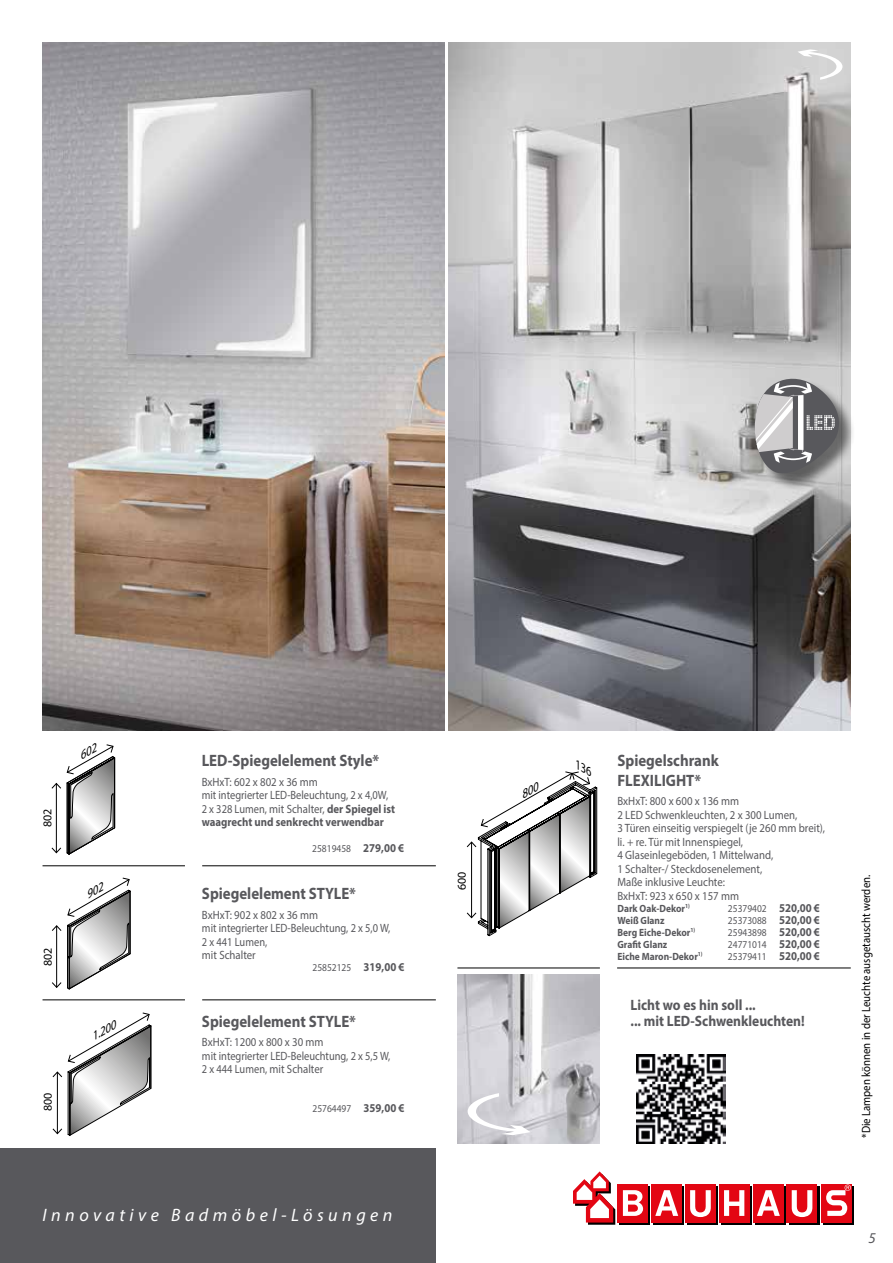
<style>
.page{position:relative;width:893px;height:1263px;background:#fff}
.page>*{position:absolute;margin:0;border:0;box-sizing:border-box;transform-origin:0 0}
.t1{font:italic 18px "Myriad Pro";letter-spacing:.25em;color:#fff}
.t2{font:700 16.5px/19.5px "Myriad Pro";color:#58585c;scale:.9 1}
.t3{font:700 15px/16.5px "Myriad Pro";color:#58585c;scale:.9 1}
.t4{font:italic 15px "Myriad Pro";color:#58585c}
.t5{font:12px/13.5px "Myriad Pro";color:#58585c;scale:.9 1}
.t6{font:12px "Myriad Pro";color:#000;scale:.9 1}
.t7{font:12px "Myriad Pro";color:#000}
.t8{font:italic 12px "Myriad Pro";color:#000}
.t9{font:10.5px "Myriad Pro";color:#58585c;scale:.9 1}
.t10{font:700 10.5px "Myriad Pro";color:#58585c;scale:.9 1}
.s1{font-weight:700}
.s2{font-weight:700;font-size:12px}
</style>
<div class="page">
<img style="left:43px;top:43px;width:401px;height:687px">
<svg style="left:653px;top:1186px;width:31px;height:39px"></svg>
<div style="left:823px;top:1186px;width:31px;height:39px;background:linear-gradient(to bottom,#e30613,#e30613)"></div>
<div style="left:721px;top:1186px;width:30px;height:39px;background:linear-gradient(to right,#e30613,#e30613)"></div>
<div style="left:755px;top:1186px;width:30px;height:39px;background:linear-gradient(to right,#e30613,#e30613)"></div>
<svg style="left:619px;top:1186px;width:31px;height:39px"></svg>
<div style="left:687px;top:1186px;width:31px;height:39px;background:linear-gradient(to bottom,#e30613,#e30613)"></div>
<svg style="left:789px;top:1186px;width:30px;height:39px"></svg>
<div style="left:651px;top:1184px;width:31px;height:38px;background:#e30613"></div>
<div style="left:821px;top:1184px;width:30px;height:38px;background:#e30613"></div>
<div style="left:719px;top:1184px;width:30px;height:38px;background:#e30613"></div>
<div style="left:617px;top:1184px;width:31px;height:38px;background:#e30613"></div>
<svg style="left:573px;top:1171px;width:42px;height:54px"></svg>
<svg style="left:724px;top:1190px;width:20px;height:26px"></svg>
<svg style="left:655px;top:1190px;width:23px;height:26px"></svg>
<div style="left:685px;top:1184px;width:30px;height:38px;background:#e30613"></div>
<svg style="left:690px;top:1190px;width:21px;height:27px"></svg>
<div style="left:787px;top:1184px;width:30px;height:38px;background:#e30613"></div>
<svg style="left:792px;top:1190px;width:20px;height:27px"></svg>
<svg style="left:623px;top:1190px;width:20px;height:26px"></svg>
<div style="left:753px;top:1184px;width:30px;height:38px;background:#e30613"></div>
<svg style="left:757px;top:1190px;width:23px;height:26px"></svg>
<svg style="left:826px;top:1184px;width:25px;height:32px"></svg>
<div style="left:0;top:1148px;width:436px;height:115px;background:#58585c"></div>
<hr style="left:43px;top:999px;width:142px;height:1px;background:#000">
<hr style="left:43px;top:865px;width:142px;height:1px;background:#000">
<hr style="left:457px;top:968px;width:143px;height:1px;background:#000">
<hr style="left:202px;top:999px;width:234px;height:1px;background:#000">
<hr style="left:202px;top:865px;width:234px;height:1px;background:#000">
<hr style="left:617px;top:968px;width:234px;height:1px;background:#000">
<hr style="left:56px;top:783px;width:1px;height:70px;background:#000">
<svg style="left:51px;top:783px;width:10px;height:6px"></svg>
<svg style="left:51px;top:847px;width:10px;height:6px"></svg>
<svg style="left:52px;top:1012px;width:100px;height:124px"></svg>
<img style="left:449px;top:43px;width:401px;height:687px">
<img style="left:457px;top:975px;width:143px;height:169px">
<div style="left:755px;top:380px;width:100px;height:110px;background:#000;opacity:.5"></div>
<svg style="left:755px;top:379px;width:84px;height:94px;background:#99999a"></svg>
<svg style="left:468px;top:1093px;width:63px;height:42px"></svg>
<svg style="left:797px;top:49px;width:45px;height:31px"></svg>
<img style="left:636px;top:1054px;width:90px;height:90px">
<svg style="left:67px;top:744px;width:48px;height:111px"></svg>
<svg style="left:52px;top:878px;width:79px;height:122px"></svg>
<svg style="left:467px;top:771px;width:131px;height:165px"></svg>
<p class="t7" style="left:40px;top:827px;width:20px;rotate:-90deg">802</p>
<p class="t7" style="left:40px;top:966px;width:20px;rotate:-90deg">802</p>
<p class="t7" style="left:40px;top:1111px;width:20px;rotate:-90deg">800</p>
<p class="t8" style="left:87px;top:1031px;width:29px;rotate:-30deg">1.200</p>
<h2 class="t2" style="left:202px;top:750px;width:199px">LED-Spiegelelement Style*</h2>
<p class="t5" style="left:202px;top:775px;width:217px">BxHxT: 602 x 802 x 36 mm<br>mit integrierter LED-Beleuchtung, 2 x 4,0W, 2 x 328 Lumen, mit Schalter, <span class="s1">der Spiegel ist waagrecht und senkrecht verwendbar</span></p>
<p class="t9" style="left:312px;top:842px;width:104px">25819458 <span class="s2">279,00 €</span></p>
<h2 class="t2" style="left:202px;top:883px;width:173px">Spiegelelement STYLE*</h2>
<p class="t5" style="left:202px;top:908px;width:211px">BxHxT: 902 x 802 x 36 mm<br>mit integrierter LED-Beleuchtung, 2 x 5,0 W,<br>2 x 441 Lumen,<br>mit Schalter</p>
<p class="t9" style="left:313px;top:961px;width:104px">25852125 <span class="s2">319,00 €</span></p>
<h2 class="t2" style="left:202px;top:1011px;width:173px">Spiegelelement STYLE*</h2>
<p class="t5" style="left:202px;top:1035px;width:211px">BxHxT: 1200 x 800 x 30 mm<br>mit integrierter LED-Beleuchtung, 2 x 5,5 W,<br>2 x 444 Lumen, mit Schalter</p>
<p class="t9" style="left:313px;top:1102px;width:104px">25764497 <span class="s2">359,00 €</span></p>
<h1 class="t1" style="left:43px;top:1204px;width:352px">Innovative Badmöbel-Lösungen</h1>
<p class="t7" style="left:454px;top:890px;width:20px;rotate:-90deg">600</p>
<h2 class="t2" style="left:617px;top:750px;width:114px">Spiegelschrank<br>FLEXILIGHT*</h2>
<p class="t5" style="left:617px;top:794px;width:232px">BxHxT: 800 x 600 x 136 mm<br>2 LED Schwenkleuchten, 2 x 300 Lumen,<br>3 Türen einseitig verspiegelt (je 260 mm breit), li. + re. Tür mit Innenspiegel,<br>4 Glaseinlegeböden, 1 Mittelwand,<br>1 Schalter-/ Steckdosenelement,<br>Maße inklusive Leuchte:<br>BxHxT: 923 x 650 x 157 mm</p>
<p class="t10" style="left:617px;top:901px;width:82px">Dark Oak-Dekor<sup>1)</sup></p>
<p class="t9" style="left:728px;top:901px;width:104px">25379402 <span class="s2">520,00 €</span></p>
<p class="t10" style="left:617px;top:913px;width:54px">Weiß Glanz</p>
<p class="t9" style="left:728px;top:913px;width:104px">25373088 <span class="s2">520,00 €</span></p>
<p class="t10" style="left:617px;top:925px;width:88px">Berg Eiche-Dekor<sup>1)</sup></p>
<p class="t9" style="left:728px;top:925px;width:104px">25943898 <span class="s2">520,00 €</span></p>
<p class="t10" style="left:617px;top:937px;width:57px">Grafit Glanz</p>
<p class="t9" style="left:728px;top:937px;width:104px">24771014 <span class="s2">520,00 €</span></p>
<p class="t10" style="left:617px;top:949px;width:96px">Eiche Maron-Dekor<sup>1)</sup></p>
<p class="t9" style="left:728px;top:949px;width:104px">25379411 <span class="s2">520,00 €</span></p>
<p class="t3" style="left:631px;top:996px;width:195px">Licht wo es hin soll ...<br>... mit LED-Schwenkleuchten!</p>
<p class="t6" style="left:859px;top:1138px;width:294px;rotate:-90deg">*Die Lampen können in der Leuchte ausgetauscht werden.</p>
<p class="t4" style="left:869px;top:1229px;width:9px">5</p>
</div>
